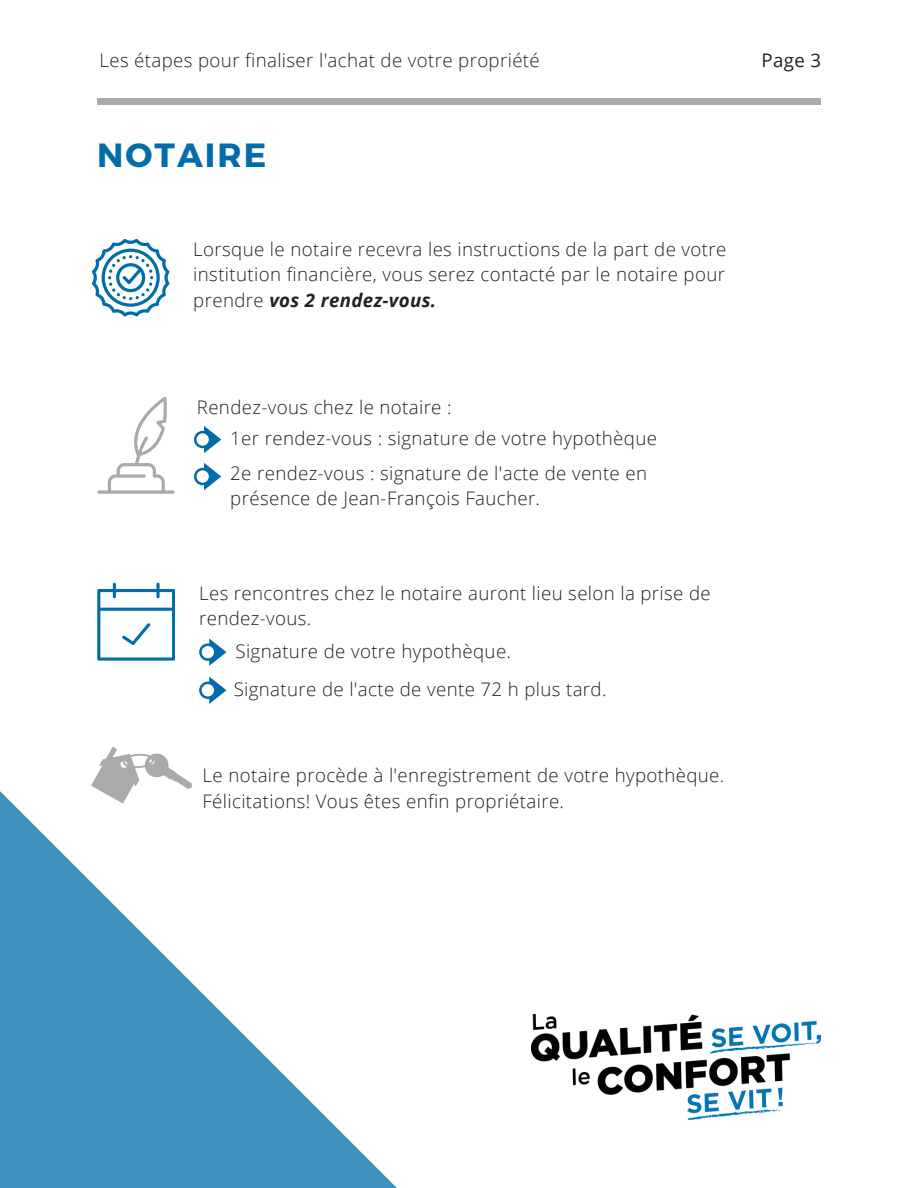
<style>
.page{position:relative;width:918px;height:1188px;background:#fff}
.page>*{position:absolute;margin:0;border:0;box-sizing:border-box;transform-origin:0 0}
.t1{font:700 33.45px "Montserrat";letter-spacing:.06em;color:#006daa}
.t2{font:300 18.6px/25.3px "Open Sans";letter-spacing:.02em;color:#222}
.t3{font:18.6px "Open Sans";color:#222}
.s1{font-weight:700;font-style:italic}
</style>
<div class="page">
<svg style="left:0;top:783px;width:397px;height:405px"></svg>
<div style="left:97px;top:99px;width:724px;height:6px;background:#aaa"></div>
<img style="left:532px;top:1015px;width:289px;height:104px">
<svg style="left:92px;top:239px;width:77px;height:77px"></svg>
<svg style="left:97px;top:397px;width:78px;height:96px"></svg>
<svg style="left:194px;top:426px;width:27px;height:27px"></svg>
<svg style="left:194px;top:463px;width:27px;height:27px"></svg>
<svg style="left:97px;top:583px;width:78px;height:77px"></svg>
<svg style="left:199px;top:638px;width:27px;height:27px"></svg>
<svg style="left:199px;top:677px;width:27px;height:27px"></svg>
<svg style="left:91px;top:747px;width:100px;height:56px"></svg>
<p class="t2" style="left:99px;top:47px;width:442px">Les étapes pour finaliser l'achat de votre propriété</p>
<h1 class="t3" style="left:762px;top:47px;width:61px">Page 3</h1>
<p class="t1" style="left:97px;top:133px;width:171px">NOTAIRE</p>
<p class="t2" style="left:193px;top:236px;width:534px;text-align:justify">Lorsque le notaire recevra les instructions de la part de votre institution financière, vous serez contacté par le notaire pour prendre <span class="s1">vos 2 rendez-vous.</span></p>
<p class="t2" style="left:197px;top:394px;width:256px">Rendez-vous chez le notaire :</p>
<p class="t2" style="left:230px;top:425px;width:428px">1er rendez-vous : signature de votre hypothèque</p>
<p class="t2" style="left:230px;top:460px;width:418px">2e rendez-vous : signature de l'acte de vente en présence de Jean-François Faucher.</p>
<p class="t2" style="left:199px;top:580px;width:513px">Les rencontres chez le notaire auront lieu selon la prise de rendez-vous.</p>
<p class="t2" style="left:235px;top:638px;width:277px">Signature de votre hypothèque.</p>
<p class="t2" style="left:234px;top:676px;width:374px">Signature de l'acte de vente 72 h plus tard.</p>
<p class="t2" style="left:203px;top:762px;width:523px">Le notaire procède à l'enregistrement de votre hypothèque.</p>
<p class="t2" style="left:203px;top:788px;width:363px">Félicitations! Vous êtes enfin propriétaire.</p>
</div>
